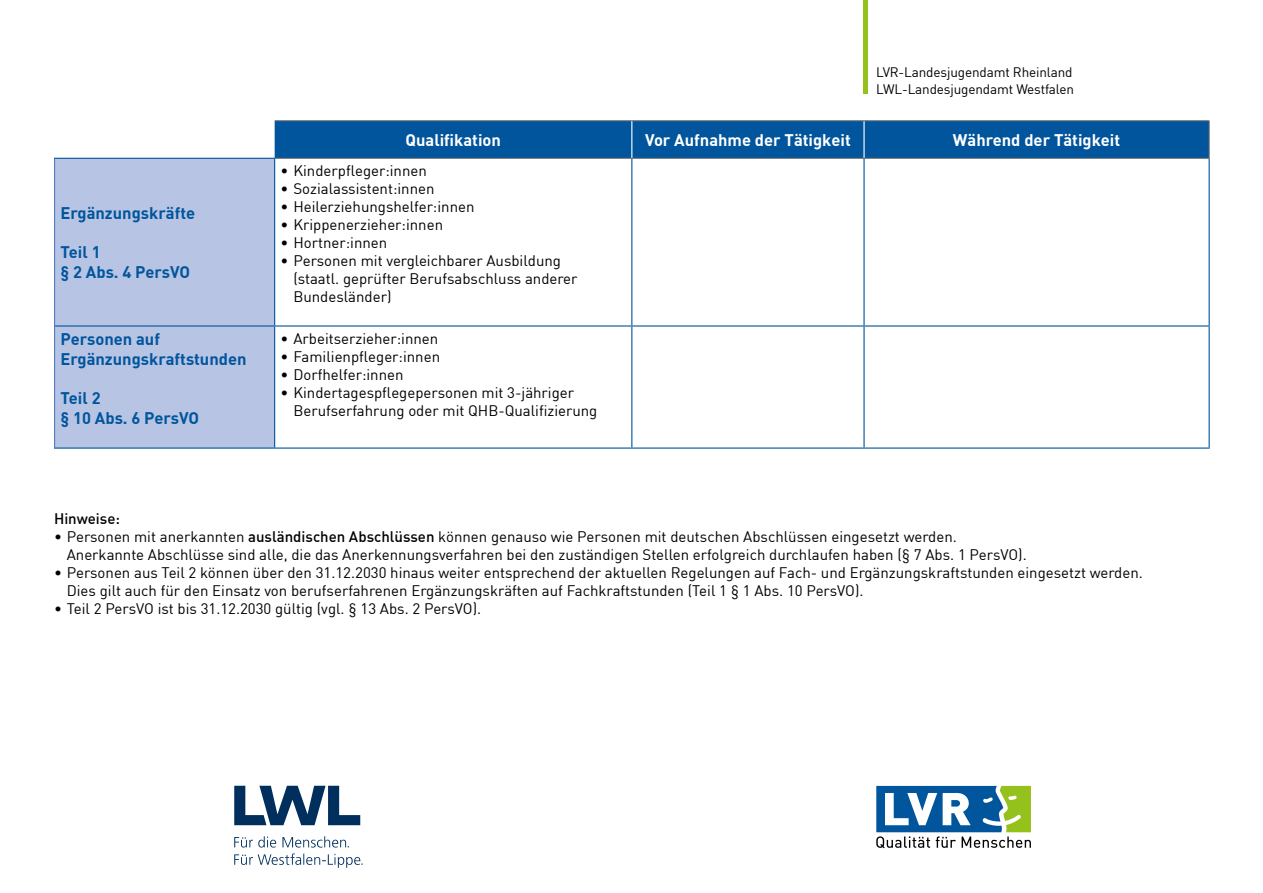
<style>
.page{position:relative;width:1263px;height:893px;background:#fff}
.page>*{position:absolute;margin:0;border:0;box-sizing:border-box;transform-origin:0 0}
.Tabellentext{font:700 16.5px/19.8px "DIN";color:#00559d}
.t1{font:700 16.5px "DIN";color:#fff}
.t2{font:15px/18px "DIN";color:#000}
.t3{font:500 15px "DIN";color:#000}
.t4{font:13.5px/17px "DIN";letter-spacing:-.01em;color:#000}
.s1{font-weight:500}
</style>
<div class="page">
<svg style="left:876px;top:786px;width:155px;height:62px"></svg>
<svg style="left:234px;top:786px;width:126px;height:39px"></svg>
<svg style="left:234px;top:836px;width:129px;height:32px"></svg>
<div style="left:275px;top:122px;width:934px;height:36px;background:#00559d"></div>
<div style="left:55px;top:159px;width:219px;height:288px;background:#b8c4e3"></div>
<hr style="left:631px;top:121px;width:1px;height:37px;background:#fff">
<hr style="left:863px;top:121px;width:2px;height:37px;background:#fff">
<hr style="left:275px;top:121px;width:357px;height:1px;background:#6f6f6e">
<hr style="left:632px;top:121px;width:232px;height:1px;background:#6f6f6e">
<hr style="left:864px;top:121px;width:345px;height:1px;background:#6f6f6e">
<hr style="left:1209px;top:121px;width:1px;height:37px;background:#6f6f6e">
<hr style="left:275px;top:158px;width:357px;height:1px;background:#6f6f6e">
<hr style="left:632px;top:158px;width:232px;height:1px;background:#6f6f6e">
<hr style="left:864px;top:158px;width:345px;height:1px;background:#6f6f6e">
<hr style="left:631px;top:158px;width:1px;height:167px;background:#00559d">
<hr style="left:863px;top:158px;width:2px;height:167px;background:#00559d">
<hr style="left:1208px;top:158px;width:2px;height:167px;background:#00559d">
<hr style="left:275px;top:325px;width:357px;height:2px;background:#00559d">
<hr style="left:632px;top:325px;width:232px;height:2px;background:#00559d">
<hr style="left:631px;top:327px;width:1px;height:120px;background:#00559d">
<hr style="left:864px;top:325px;width:346px;height:2px;background:#00559d">
<hr style="left:863px;top:327px;width:2px;height:120px;background:#00559d">
<hr style="left:1208px;top:327px;width:2px;height:120px;background:#00559d">
<hr style="left:275px;top:447px;width:357px;height:2px;background:#00559d">
<hr style="left:632px;top:447px;width:232px;height:2px;background:#00559d">
<hr style="left:864px;top:447px;width:346px;height:2px;background:#00559d">
<hr style="left:54px;top:159px;width:1px;height:167px;background:#517eba">
<hr style="left:54px;top:326px;width:1px;height:121px;background:#517eba">
<hr style="left:274px;top:159px;width:1px;height:166px;background:#00559d">
<hr style="left:55px;top:325px;width:220px;height:2px;background:#00559d">
<hr style="left:274px;top:327px;width:1px;height:120px;background:#00559d">
<hr style="left:54px;top:158px;width:221px;height:1px;background:#00559d">
<hr style="left:54px;top:447px;width:221px;height:2px;background:#00559d">
<hr style="left:864px;top:0;width:4px;height:94px;background:#94c11c">
<p class="t4" style="left:876px;top:63px;width:199px">LVR-Landesjugendamt Rheinland<br>LWL-Landesjugendamt Westfalen</p>
<p class="Tabellentext" style="left:61px;top:202px;width:136px">Ergänzungskräfte</p>
<p class="Tabellentext" style="left:61px;top:242px;width:131px">Teil 1<br>§ 2 Abs. 4 PersVO</p>
<p class="Tabellentext" style="left:61px;top:328px;width:188px">Personen auf<br>Ergänzungskraftstunden</p>
<p class="Tabellentext" style="left:61px;top:388px;width:140px">Teil 2<br>§ 10 Abs. 6 PersVO</p>
<p class="t1" style="left:405px;top:129px;width:97px">Qualifikation</p>
<p class="t1" style="left:645px;top:129px;width:207px">Vor Aufnahme der Tätigkeit</p>
<p class="t1" style="left:953px;top:129px;width:169px">Während der Tätigkeit</p>
<p class="t2" style="left:281px;top:161px;width:148px">• Kinderpfleger:innen</p>
<p class="t2" style="left:281px;top:179px;width:155px">• Sozialassistent:innen</p>
<p class="t2" style="left:281px;top:197px;width:195px">• Heilerziehungshelfer:innen</p>
<p class="t2" style="left:281px;top:215px;width:164px">• Krippenerzieher:innen</p>
<p class="t2" style="left:281px;top:233px;width:108px">• Hortner:innen</p>
<p class="t2" style="left:293px;top:251px;width:286px;text-indent:-13px">• Personen mit vergleichbarer Ausbildung (staatl. geprüfter Berufsabschluss anderer<br>Bundesländer)</p>
<p class="t2" style="left:281px;top:329px;width:159px">• Arbeitserzieher:innen</p>
<p class="t2" style="left:281px;top:347px;width:161px">• Familienpfleger:innen</p>
<p class="t2" style="left:281px;top:365px;width:124px">• Dorfhelfer:innen</p>
<p class="t2" style="left:293px;top:383px;width:306px;text-indent:-13px">• Kindertagespflegepersonen mit 3-jähriger<br>Berufserfahrung oder mit QHB-Qualifizierung</p>
<p class="t3" style="left:54px;top:509px;width:68px">Hinweise:</p>
<p class="t2" style="left:67px;top:527px;width:961px;text-indent:-13px">• Personen mit anerkannten <span class="s1">ausländischen Abschlüssen</span> können genauso wie Personen mit deutschen Abschlüssen eingesetzt werden.<br>Anerkannte Abschlüsse sind alle, die das Anerkennungsverfahren bei den zuständigen Stellen erfolgreich durchlaufen haben (§ 7 Abs. 1 PersVO).</p>
<p class="t2" style="left:67px;top:563px;width:1078px;text-indent:-13px">• Personen aus Teil 2 können über den 31.12.2030 hinaus weiter entsprechend der aktuellen Regelungen auf Fach- und Ergänzungskraftstunden eingesetzt werden.<br>Dies gilt auch für den Einsatz von berufserfahrenen Ergänzungskräften auf Fachkraftstunden (Teil 1 § 1 Abs. 10 PersVO).</p>
<p class="t2" style="left:54px;top:599px;width:429px">• Teil 2 PersVO ist bis 31.12.2030 gültig (vgl. § 13 Abs. 2 PersVO).</p>
</div>
